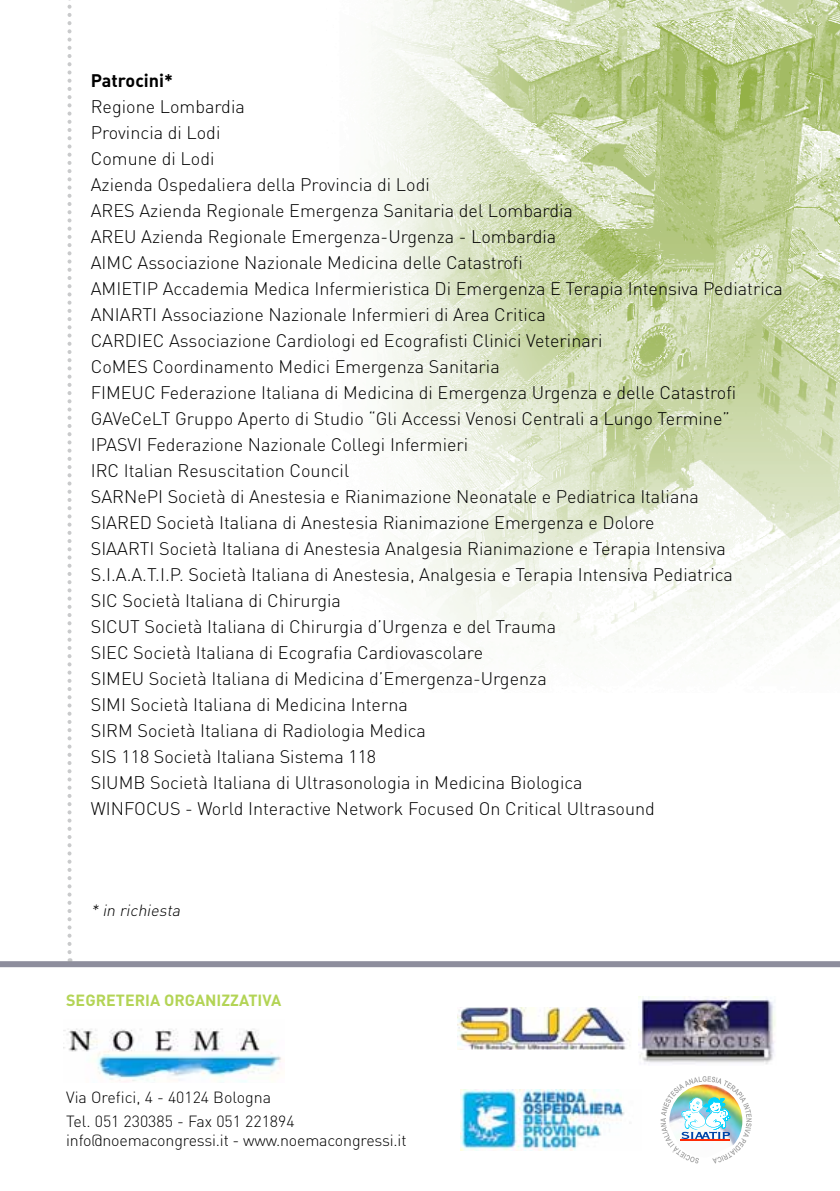
<style>
.page{position:relative;width:840px;height:1191px;background:#fff}
.page>*{position:absolute;margin:0;border:0;box-sizing:border-box;transform-origin:0 0}
.t1{font:300 18px/26px "DIN";color:#000}
.t2{font:18px "DIN Bold Alternate";color:#000}
.t3{font:300 16px/24px "DIN";letter-spacing:-.01em;color:#000}
.t4{font:700 16px "DIN";color:#b3d455}
.t5{font:italic 300 16px "DIN";color:#000}
</style>
<div class="page">
<img style="left:374px;top:0;width:465px;height:667px">
<img style="left:63px;top:1028px;width:219px;height:54px">
<div style="left:0;top:961px;width:839px;height:6px;background:#8e8e9d"></div>
<img style="left:660px;top:1076px;width:91px;height:87px">
<hr style="left:680px;top:1139px;width:49px;height:2px;background:#ff2b06">
<img style="left:457px;top:1008px;width:173px;height:41px">
<img style="left:638px;top:996px;width:138px;height:68px">
<img style="left:460px;top:1089px;width:165px;height:61px">
<svg style="left:67px;top:0;width:4px;height:952px"></svg>
<p class="t2" style="left:91px;top:68px;width:84px">Patrocini*</p>
<p class="t1" style="left:91px;top:93px;width:693px">Regione Lombardia<br>Provincia di Lodi<br>Comune di Lodi<br>Azienda Ospedaliera della Provincia di Lodi<br>ARES Azienda Regionale Emergenza Sanitaria del Lombardia<br>AREU Azienda Regionale Emergenza-Urgenza - Lombardia<br>AIMC Associazione Nazionale Medicina delle Catastrofi<br>AMIETIP Accademia Medica Infermieristica Di Emergenza E Terapia Intensiva Pediatrica ANIARTI Associazione Nazionale Infermieri di Area Critica<br>CARDIEC Associazione Cardiologi ed Ecografisti Clinici Veterinari<br>CoMES Coordinamento Medici Emergenza Sanitaria<br>FIMEUC Federazione Italiana di Medicina di Emergenza Urgenza e delle Catastrofi GAVeCeLT Gruppo Aperto di Studio “Gli Accessi Venosi Centrali a Lungo Termine” IPASVI Federazione Nazionale Collegi Infermieri<br>IRC Italian Resuscitation Council<br>SARNePI Società di Anestesia e Rianimazione Neonatale e Pediatrica Italiana<br>SIARED Società Italiana di Anestesia Rianimazione Emergenza e Dolore<br>SIAARTI Società Italiana di Anestesia Analgesia Rianimazione e Terapia Intensiva S.I.A.A.T.I.P. Società Italiana di Anestesia, Analgesia e Terapia Intensiva Pediatrica<br>SIC Società Italiana di Chirurgia<br>SICUT Società Italiana di Chirurgia d’Urgenza e del Trauma<br>SIEC Società Italiana di Ecografia Cardiovascolare<br>SIMEU Società Italiana di Medicina d’Emergenza-Urgenza<br>SIMI Società Italiana di Medicina Interna<br>SIRM Società Italiana di Radiologia Medica<br>SIS 118 Società Italiana Sistema 118<br>SIUMB Società Italiana di Ultrasonologia in Medicina Biologica<br>WINFOCUS - World Interactive Network Focused On Critical Ultrasound</p>
<p class="t5" style="left:91px;top:900px;width:94px">* in richiesta</p>
<p class="t4" style="left:66px;top:990px;width:11px">SEGRETER</p>
<p class="t4" style="left:145px;top:990px;width:137px">IA ORGAN IZZATIVA</p>
<p class="t3" style="left:66px;top:1085px;width:230px">Via Orefici, 4 - 40124 Bologna<br>Tel. 051 230385 - Fax 051 221894</p>
<p class="t3" style="left:66px;top:1128px;width:342px">info@noemacongressi.it - www.noemacongressi.it</p>
</div>
